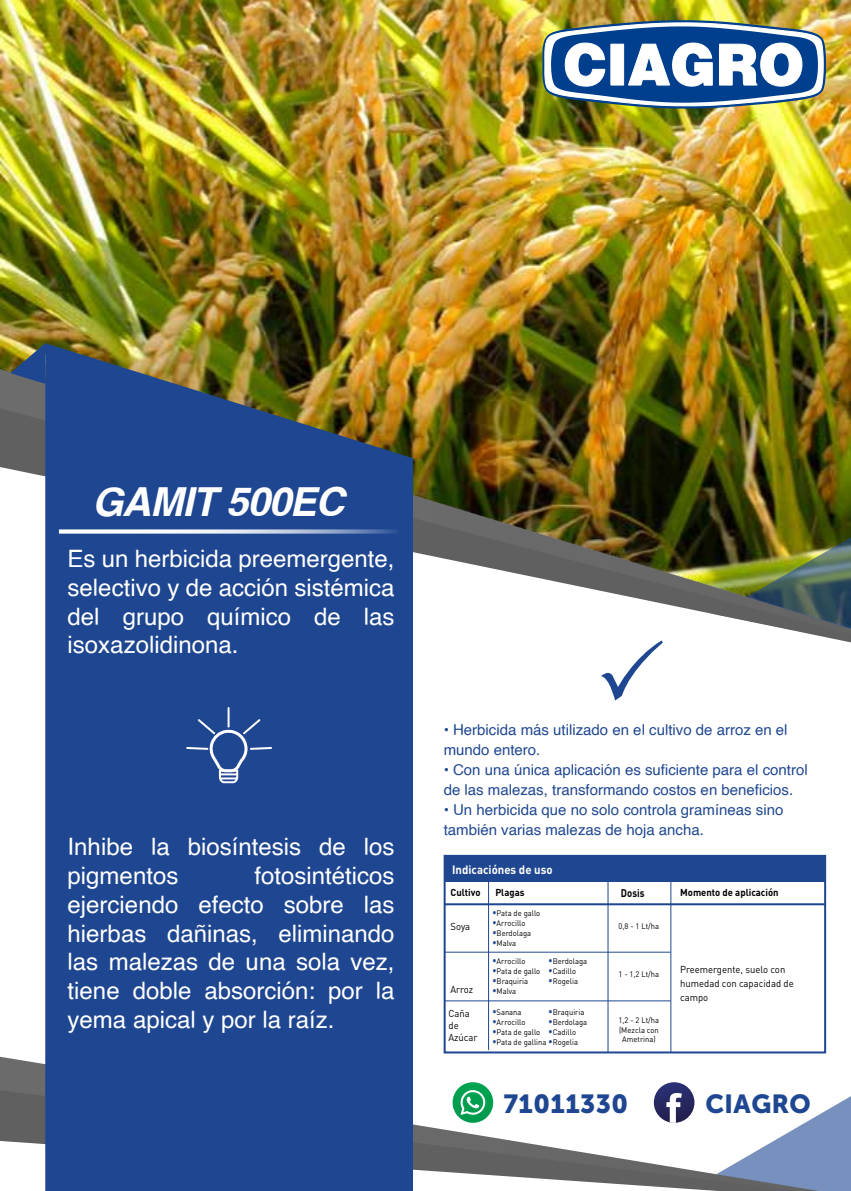
<style>
.page{position:relative;width:851px;height:1191px;background:#fff}
.page>*{position:absolute;margin:0;border:0;box-sizing:border-box;transform-origin:0 0}
.t1{font:italic 700 40px "Helvetica";letter-spacing:-.025em;color:#fff}
.t2{font:26px "Museo Sans Cyrl 900";letter-spacing:.02em;color:#1f4791}
.t3{font:24px/28.8px "Helvetica";color:#fff;text-align:justify}
.t4{font:15px/20px "Helvetica";color:#1f4791}
.t5{font:700 12px "DIN Pro";color:#fff;scale:.95 1}
.t6{font:700 11px "DIN Pro";color:#000;scale:.86 1}
.t7{font:10px/14px "DIN Pro";color:#000;scale:.95 1}
.t8{font:700 10px "DIN Pro";color:#000;scale:.95 1}
.t9{font:8px/9.6px "DIN Pro";color:#000;text-align:center;scale:.95 1}
.s1{font-weight:700;font-size:10px;color:#1f4790}
</style>
<div class="page">
<img style="left:0;top:0;width:850px;height:333px">
<svg style="left:0;top:1016px;width:850px;height:175px"></svg>
<img style="left:0;top:333px;width:850px;height:311px">
<svg style="left:10px;top:343px;width:35px;height:41px"></svg>
<svg style="left:45px;top:343px;width:368px;height:848px;fill:#1f4791"></svg>
<svg style="left:59px;top:529px;width:340px;height:4px"></svg>
<svg style="left:185px;top:708px;width:88px;height:76px"></svg>
<svg style="left:653px;top:1082px;width:41px;height:40px"></svg>
<svg style="left:452px;top:1082px;width:41px;height:40px"></svg>
<svg style="left:458px;top:1090px;width:28px;height:25px"></svg>
<svg style="left:542px;top:20px;width:283px;height:89px"></svg>
<svg style="left:601px;top:640px;width:61px;height:60px"></svg>
<div style="left:444px;top:856px;width:381px;height:26px;background:#1f4791"></div>
<div style="left:443px;top:855px;width:383px;height:198px;border:2px solid #1f4790"></div>
<hr style="left:488px;top:880px;width:1px;height:170px;background:#1f4790">
<hr style="left:607px;top:880px;width:1px;height:172px;background:#1f4790">
<hr style="left:670px;top:880px;width:1px;height:172px;background:#1f4790">
<hr style="left:445px;top:903px;width:380px;height:2px;background:#1f4790">
<hr style="left:444px;top:1000px;width:226px;height:1px;background:#1f4790">
<hr style="left:445px;top:951px;width:225px;height:1px;background:#1f4790">
<h1 class="t1" style="left:92px;top:478px;width:254px">GAMIT 500EC</h1>
<p class="t3" style="left:68px;top:545px;width:328px">Es un herbicida preemergente, selectivo y de acción sistémica del grupo químico de las isoxazolidinona.</p>
<p class="t3" style="left:68px;top:833px;width:328px">Inhibe la biosíntesis de los pigmentos</p>
<p class="t3" style="left:68px;top:861px;width:328px;text-indent:187px">fotosintéticos ejerciendo efecto sobre las hierbas dañinas, eliminando las malezas de una sola vez, tiene doble absorción: por la yema apical y por la raíz.</p>
<p class="t4" style="left:443px;top:720px;width:345px">• Herbicida más utilizado en el cultivo de arroz en el mundo entero.</p>
<p class="t4" style="left:443px;top:760px;width:365px">• Con una única aplicación es suficiente para el control de las malezas, transformando costos en beneficios.</p>
<p class="t4" style="left:443px;top:800px;width:341px">• Un herbicida que no solo controla gramíneas sino también varias malezas de hoja ancha.</p>
<p class="t5" style="left:452px;top:861px;width:107px">Indicaciónes de uso</p>
<p class="t8" style="left:450px;top:885px;width:33px">Cultivo</p>
<p class="t8" style="left:495px;top:885px;width:32px">Plagas</p>
<p class="t6" style="left:621px;top:885px;width:29px">Dosis</p>
<p class="t8" style="left:680px;top:885px;width:105px">Momento de aplicación</p>
<p class="t7" style="left:450px;top:919px;width:22px">Soya</p>
<p class="t7" style="left:450px;top:982px;width:26px">Arroz</p>
<p class="t7" style="left:448px;top:1006px;width:32px;line-height:12px">Caña de<br>Azúcar</p>
<p class="t9" style="left:492px;top:908px;width:52px"><span class="s1">•</span>Pata de gallo</p>
<p class="t9" style="left:492px;top:918px;width:36px"><span class="s1">•</span>Arrocillo</p>
<p class="t9" style="left:492px;top:928px;width:42px"><span class="s1">•</span>Berdolaga</p>
<p class="t9" style="left:492px;top:938px;width:26px"><span class="s1">•</span>Malva</p>
<p class="t9" style="left:492px;top:956px;width:36px"><span class="s1">•</span>Arrocillo</p>
<p class="t9" style="left:492px;top:966px;width:52px"><span class="s1">•</span>Pata de gallo</p>
<p class="t9" style="left:492px;top:976px;width:39px"><span class="s1">•</span>Braquiria</p>
<p class="t9" style="left:492px;top:986px;width:26px"><span class="s1">•</span>Malva</p>
<p class="t9" style="left:548px;top:956px;width:42px"><span class="s1">•</span>Berdolaga</p>
<p class="t9" style="left:548px;top:966px;width:30px"><span class="s1">•</span>Cadillo</p>
<p class="t9" style="left:548px;top:976px;width:32px"><span class="s1">•</span>Rogelia</p>
<p class="t9" style="left:492px;top:1006px;width:32px"><span class="s1">•</span>Sanana</p>
<p class="t9" style="left:492px;top:1016px;width:36px"><span class="s1">•</span>Arrocillo</p>
<p class="t9" style="left:492px;top:1026px;width:52px"><span class="s1">•</span>Pata de gallo</p>
<p class="t9" style="left:492px;top:1036px;width:92px"><span class="s1">•</span>Pata de gallina <span class="s1">•</span>Rogelia</p>
<p class="t9" style="left:548px;top:1006px;width:39px"><span class="s1">•</span>Braquiria</p>
<p class="t9" style="left:548px;top:1016px;width:42px"><span class="s1">•</span>Berdolaga</p>
<p class="t9" style="left:548px;top:1026px;width:30px"><span class="s1">•</span>Cadillo</p>
<p class="t9" style="left:618px;top:921px;width:44px">0,8 - 1 Lt/ha</p>
<p class="t9" style="left:618px;top:968px;width:44px">1 - 1,2 Lt/ha</p>
<p class="t9" style="left:618px;top:1015px;width:44px">1,2 - 2 Lt/ha (Mezcla con<br>Ametrina)</p>
<p class="t7" style="left:680px;top:962px;width:121px">Preemergente, suelo con humedad con capacidad de campo</p>
<p class="t2" style="left:503px;top:1088px;width:126px">71011330</p>
<p class="t2" style="left:705px;top:1088px;width:107px">CIAGRO</p>
</div>
